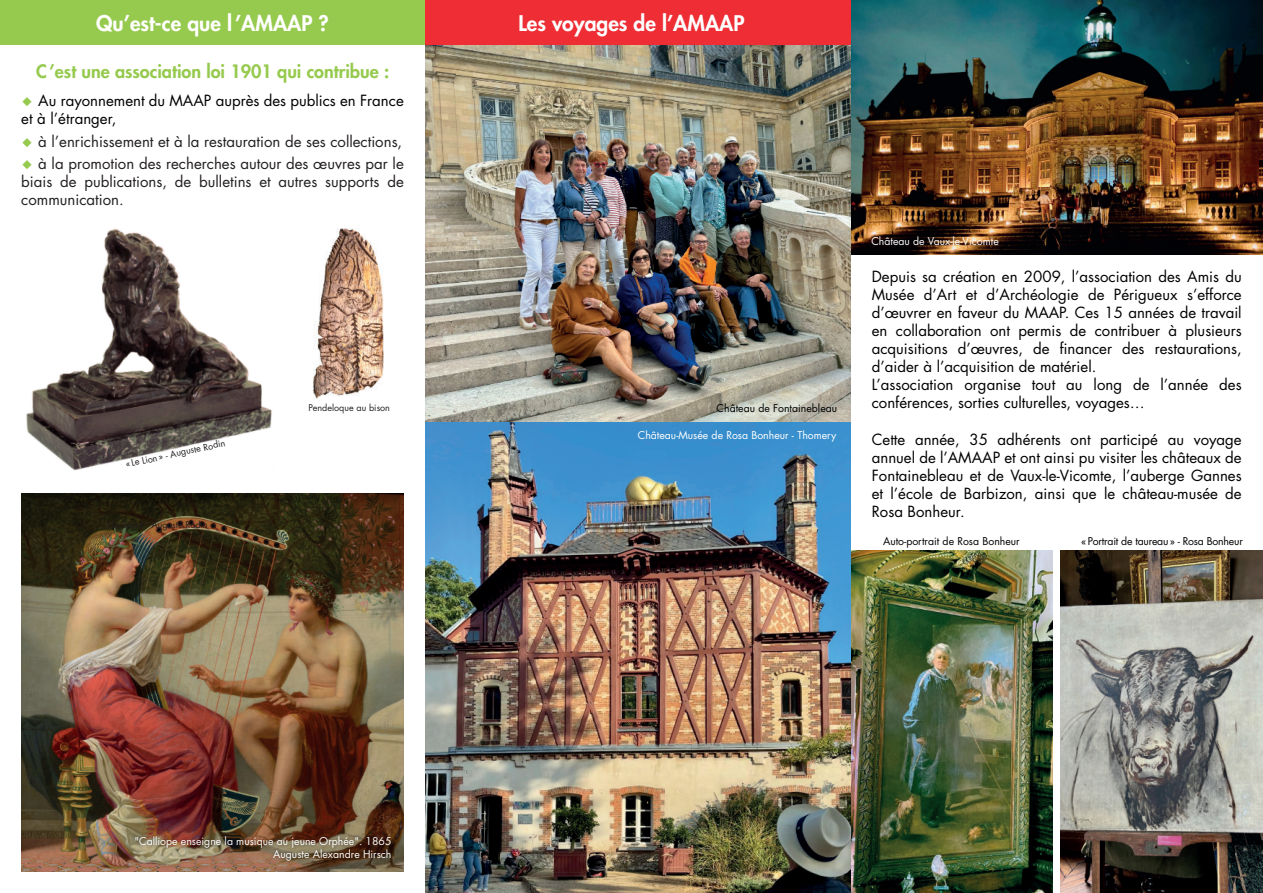
<style>
.page{position:relative;width:1263px;height:893px;background:#fff}
.page>*{position:absolute;margin:0;border:0;box-sizing:border-box;transform-origin:0 0}
.t1{font:800 21px "Futura Std";color:#fff}
.t2{font:800 18px "Futura Std";color:#96ca4e}
.t3{font:15px/18px "Futura Std";color:#000001}
.t4{font:15px/22.5px "Futura Std";color:#231f20}
.t5{font:10.5px/12.6px "Futura Std";color:#fff;text-align:right}
.t6{font:10.5px "Futura Std";color:#000001}
.t7{font:10.5px "Futura Std";letter-spacing:-.02em;color:#000001}
.t8{font:9px "Futura Std";color:#231f20}
</style>
<div class="page">
<img style="left:850px;top:0;width:413px;height:254px">
<img style="left:850px;top:550px;width:202px;height:343px">
<img style="left:1061px;top:550px;width:202px;height:343px">
<img style="left:425px;top:45px;width:425px;height:378px">
<img style="left:425px;top:423px;width:425px;height:470px">
<div style="left:0;top:0;width:425px;height:45px;background:#96ca4e"></div>
<div style="left:425px;top:0;width:425px;height:45px;background:#ee2d34"></div>
<img style="left:21px;top:494px;width:383px;height:378px">
<img style="left:313px;top:229px;width:70px;height:170px">
<img style="left:132px;top:834px;width:262px;height:30px">
<img style="left:26px;top:229px;width:246px;height:241px">
<h1 class="t1" style="left:96px;top:14px;width:234px">Qu’est-ce que l ’AMAAP ?</h1>
<h1 class="t1" style="left:518px;top:14px;width:228px">Les voyages de l’AMAAP</h1>
<p class="t2" style="left:36px;top:63px;width:354px">C ’est une association loi 1901 qui contribue :</p>
<p class="t3" style="left:21px;top:93px;width:384px;text-indent:17px">Au rayonnement du MAAP auprès des publics en France et à l’étranger,</p>
<p class="t4" style="left:38px;top:131px;width:367px">à l’enrichissement et à la restauration de ses collections, à la promotion des recherches autour des œuvres par le</p>
<p class="t4" style="left:21px;top:174px;width:384px;line-height:18px">biais de publications, de bulletins et autres supports de communication.</p>
<p class="t8" style="left:125px;top:460px;width:103px;rotate:-12deg">« Le Lion » - Auguste Rodin</p>
<p class="t8" style="left:106px;top:521px;width:103px">« Le Lion » - Auguste Rodin</p>
<p class="t8" style="left:308px;top:403px;width:83px">Pendeloque au bison</p>
<p class="t6" style="left:717px;top:403px;width:122px">Château de Fontainebleau</p>
<p class="t5" style="left:638px;top:429px;width:200px">Château-Musée de Rosa Bonheur - Thomery</p>
<p class="t5" style="left:871px;top:236px;width:129px">Château de Vaux-le-Vicomte</p>
<p class="t3" style="left:872px;top:268px;width:371px">Depuis sa création en 2009, l’association des Amis du Musée d’Art et d’Archéologie de Périgueux s’efforce d’œuvrer en faveur du MAAP. Ces 15 années de travail en collaboration ont permis de contribuer à plusieurs acquisitions d’œuvres, de financer des restaurations, d’aider à l’acquisition de matériel.<br>L’association organise tout au long de l’année des conférences, sorties culturelles, voyages…</p>
<p class="t3" style="left:872px;top:431px;width:371px;text-align:justify">Cette année, 35 adhérents ont participé au voyage annuel de l’AMAAP et ont ainsi pu visiter les châteaux de Fontainebleau et de Vaux-le-Vicomte, l’auberge Gannes et l’école de Barbizon, ainsi que le château-musée de Rosa Bonheur.</p>
<p class="t6" style="left:883px;top:536px;width:138px">Auto-portrait de Rosa Bonheur</p>
<p class="t7" style="left:1081px;top:536px;width:163px">«Portrait de taureau» - Rosa Bonheur</p>
<p class="t5" style="left:134px;top:836px;width:259px">"Calliope enseigne la musique au jeune Orphée". 1865<br>Auguste Alexandre Hirsch</p>
</div>
